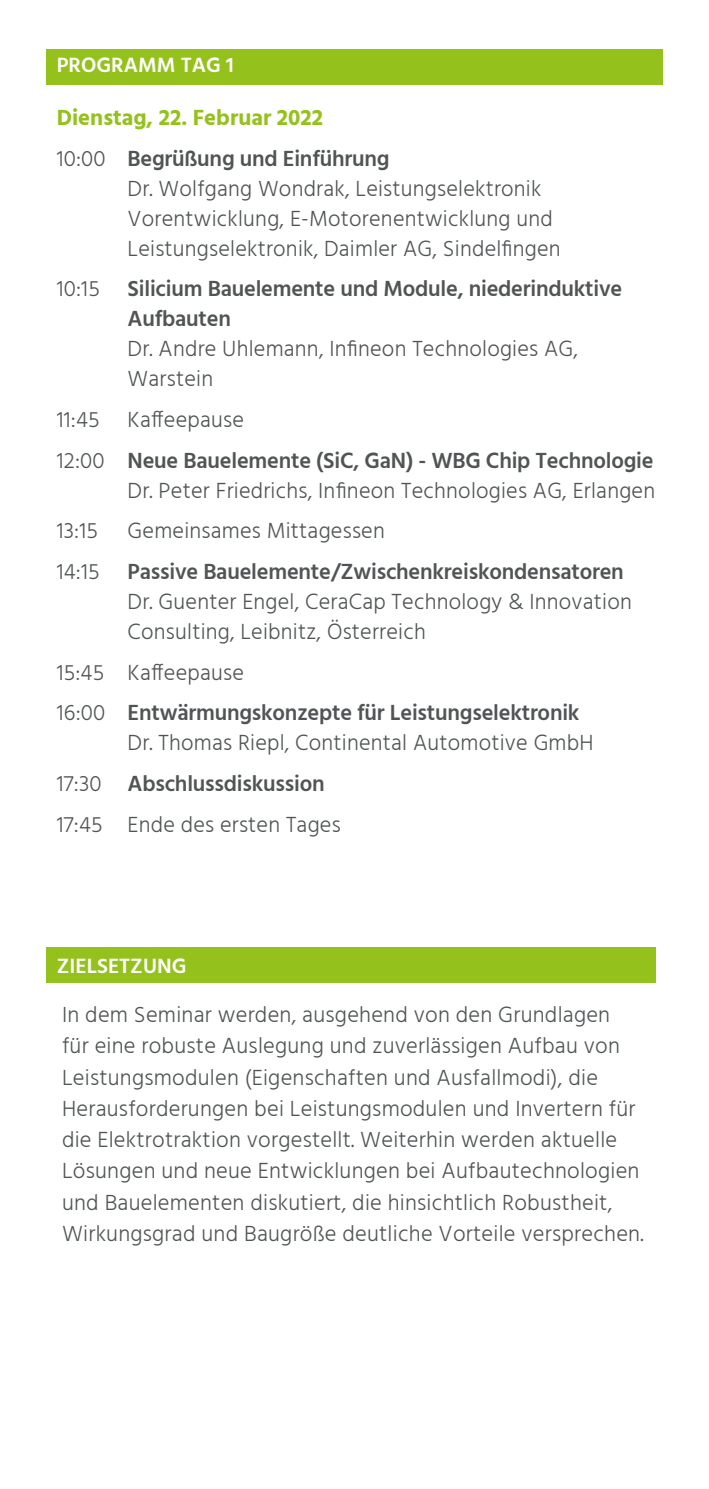
<style>
.page{position:relative;width:709px;height:1489px;background:#fff}
.page>*{position:absolute;margin:0;border:0;box-sizing:border-box;transform-origin:0 0}
.t1{font:300 22.5px/31.2px "Hind";letter-spacing:.01em;color:#515455}
.t2{font:600 22.5px/40.8px "Hind";letter-spacing:-.01em;color:#515455}
.t3{font:700 22.5px/40.8px "Hind";color:#94c11c}
.t4{font:600 21.25px "Hind";color:#fff}
.s1{font-weight:300;color:#515455}
.s2{font-weight:600;color:#515455}
.s3{font-weight:300}
.s4{font-weight:600}
</style>
<div class="page">
<div style="left:46px;top:50px;width:617px;height:35px;background:#94c11c"></div>
<div style="left:46px;top:947px;width:610px;height:35px;background:#94c11c"></div>
<p class="t4" style="left:57px;top:50px;width:178px">PROGRAMM TAG 1</p>
<p class="t3" style="left:57px;top:97px;width:334px">Dienstag, 22. Februar 2022<br><span class="s1">10:00</span> <span class="s2">Begrüßung und Einführung</span></p>
<p class="t1" style="left:128px;top:174px;width:434px;line-height:30px">Dr. Wolfgang Wondrak, Leistungselektronik<br>Vorentwicklung, E-Motorenentwicklung und<br>Leistungselektronik, Daimler AG, Sindelfingen</p>
<p class="t2" style="left:128px;top:275px;width:496px;line-height:30px;text-indent:-71px"><span class="s3">10:15</span> Silicium Bauelemente und Module, niederinduktive<br>Aufbauten</p>
<p class="t1" style="left:128px;top:335px;width:452px;line-height:30px">Dr. Andre Uhlemann, Infineon Technologies AG,<br>Warstein</p>
<p class="t2" style="left:57px;top:400px;width:598px"><span class="s3">11:45 Kaffeepause<br>12:00</span> Neue Bauelemente (SiC, GaN) - WBG Chip Technologie</p>
<p class="t1" style="left:128px;top:476px;width:529px">Dr. Peter Friedrichs, Infineon Technologies AG, Erlangen</p>
<p class="t1" style="left:57px;top:516px;width:43px">13:15</p>
<p class="t2" style="left:57px;top:512px;width:568px;text-indent:71px"><span class="s3">Gemeinsames Mittagessen<br>14:15</span> Passive Bauelemente/Zwischenkreiskondensatoren</p>
<p class="t1" style="left:128px;top:587px;width:506px;line-height:30px">Dr. Guenter Engel, CeraCap Technology &amp; Innovation<br>Consulting, Leibnitz, Österreich</p>
<p class="t2" style="left:57px;top:653px;width:524px"><span class="s3">15:45 Kaffeepause<br>16:00</span> Entwärmungskonzepte für Leistungselektronik</p>
<p class="t1" style="left:57px;top:723px;width:538px;line-height:40.8px;text-indent:71px">Dr. Thomas Riepl, Continental Automotive GmbH<br>17:30 <span class="s4">Abschlussdiskussion<br></span>17:45 Ende des ersten Tages</p>
<p class="t4" style="left:57px;top:950px;width:131px">ZIELSETZUNG</p>
<p class="t1" style="left:62px;top:1000px;width:583px">In dem Seminar werden, ausgehend von den Grundlagen<br>für eine robuste Auslegung und zuverlässigen Aufbau von Leistungsmodulen (Eigenschaften und Ausfallmodi), die Herausforderungen bei Leistungsmodulen und Invertern für die Elektrotraktion vorgestellt. Weiterhin werden aktuelle Lösungen und neue Entwicklungen bei Aufbautechnologien und Bauelementen diskutiert, die hinsichtlich Robustheit, Wirkungsgrad und Baugröße deutliche Vorteile versprechen.</p>
</div>
